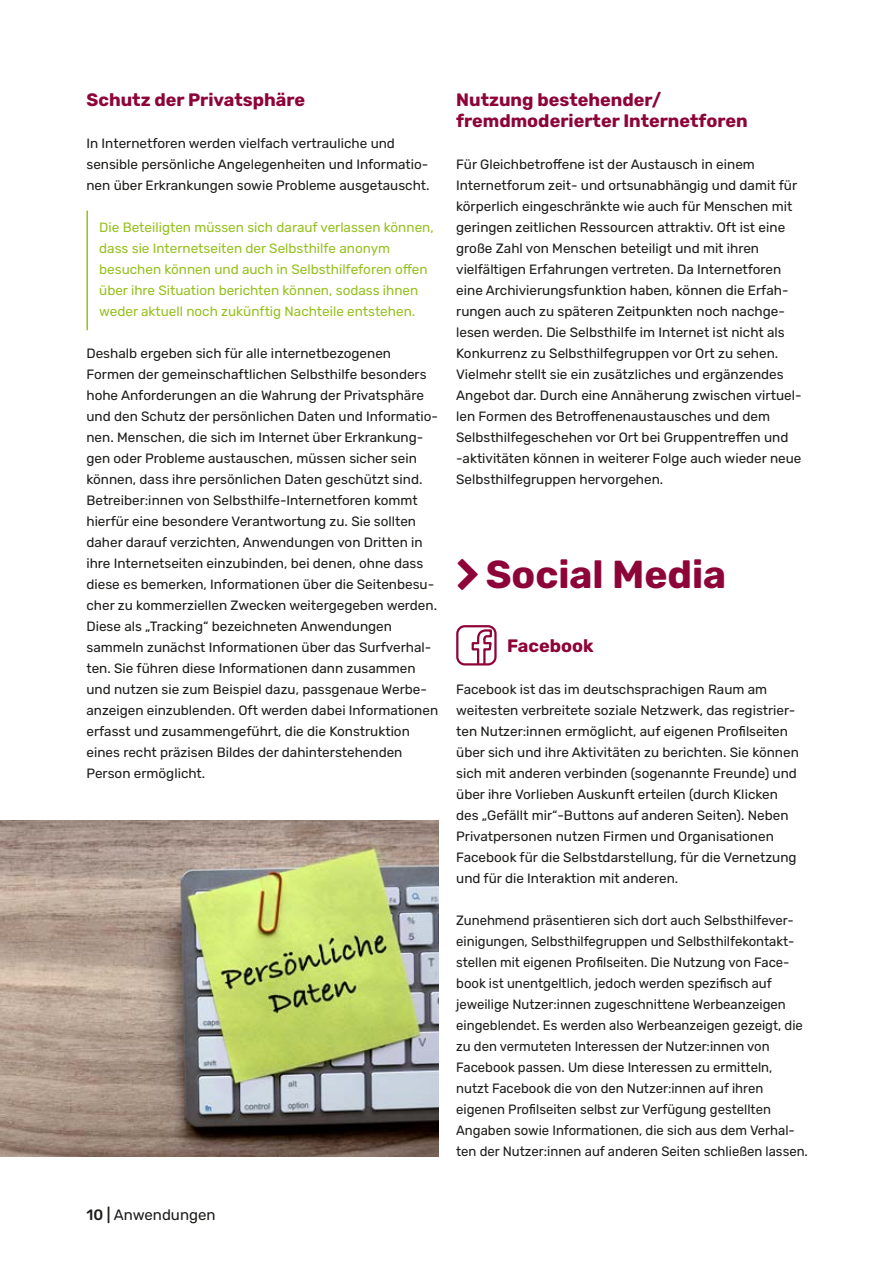
<style>
.page{position:relative;width:893px;height:1263px;background:#fff}
.page>*{position:absolute;margin:0;border:0;box-sizing:border-box;transform-origin:0 0}
.t1{font:700 39px "Rubik";color:#8d0439}
.t2{font:700 18px/21px "Rubik";color:#8d0439}
.t3{font:15px "Rubik";color:#1d1d1b}
.t4{font:13.5px/21px "Rubik";color:#1d1d1b}
.t5{font:13.5px/21px "Rubik";color:#96c11f}
.s1{font-weight:500}
</style>
<div class="page">
<img style="left:0;top:820px;width:438px;height:336px">
<svg style="left:470px;top:628px;width:23px;height:38px"></svg>
<div style="left:456px;top:625px;width:41px;height:40px;border:2px solid #8d0439;border-radius:7px"></div>
<hr style="left:86px;top:211px;width:2px;height:119px;background:#96c11f">
<h2 class="t2" style="left:86px;top:90px;width:220px">Schutz der Privatsphäre</h2>
<p class="t4" style="left:86px;top:133px;width:345px">In Internetforen werden vielfach vertrauliche und sensible persönliche Angelegenheiten und Informatio&shy;nen über Erkrankungen sowie Probleme ausgetauscht.</p>
<p class="t5" style="left:99px;top:217px;width:336px">Die Beteiligten müssen sich darauf verlassen können, dass sie Internetseiten der Selbsthilfe anonym besuchen können und auch in Selbsthilfeforen offen über ihre Situation berichten können, sodass ihnen weder aktuell noch zukünftig Nachteile entstehen.</p>
<p class="t4" style="left:86px;top:343px;width:353px">Deshalb ergeben sich für alle internetbezogenen Formen der gemeinschaftlichen Selbsthilfe besonders hohe Anforderungen an die Wahrung der Privatsphäre und den Schutz der persönlichen Daten und Informatio&shy;nen. Menschen, die sich im Internet über Erkrankung&shy;gen oder Probleme austauschen, müssen sicher sein können, dass ihre persönlichen Daten geschützt sind.<br>Betreiber:innen von Selbsthilfe-Internetforen kommt hierfür eine besondere Verantwortung zu. Sie sollten daher darauf verzichten, Anwendungen von Dritten in ihre Internetseiten einzubinden, bei denen, ohne dass diese es bemerken, Informationen über die Seitenbesu&shy;cher zu kommerziellen Zwecken weitergegeben werden.<br>Diese als „Tracking“ bezeichneten Anwendungen sammeln zunächst Informationen über das Surfverhal&shy;ten. Sie führen diese Informationen dann zusammen und nutzen sie zum Beispiel dazu, passgenaue Werbe&shy;anzeigen einzublenden. Oft werden dabei Informationen erfasst und zusammengeführt, die die Konstruktion eines recht präzisen Bildes der dahinterstehenden Person ermöglicht.</p>
<h2 class="t2" style="left:456px;top:90px;width:293px">Nutzung bestehender/ fremdmoderierter Internetforen</h2>
<p class="t4" style="left:456px;top:154px;width:347px">Für Gleichbetroffene ist der Austausch in einem Internetforum zeit- und ortsunabhängig und damit für körperlich eingeschränkte wie auch für Menschen mit geringen zeitlichen Ressourcen attraktiv. Oft ist eine große Zahl von Menschen beteiligt und mit ihren vielfältigen Erfahrungen vertreten. Da Internetforen eine Archivierungsfunktion haben, können die Erfah&shy;rungen auch zu späteren Zeitpunkten noch nachge&shy;lesen werden. Die Selbsthilfe im Internet ist nicht als Konkurrenz zu Selbsthilfegruppen vor Ort zu sehen.<br>Vielmehr stellt sie ein zusätzliches und ergänzendes Angebot dar. Durch eine Annäherung zwischen virtuel&shy;len Formen des Betroffenenaustausches und dem Selbsthilfegeschehen vor Ort bei Gruppentreffen und -aktivitäten können in weiterer Folge auch wieder neue Selbsthilfegruppen hervorgehen.</p>
<h1 class="t1" style="left:486px;top:553px;width:242px">Social Media</h1>
<h2 class="t2" style="left:507px;top:636px;width:88px">Facebook</h2>
<p class="t4" style="left:456px;top:679px;width:344px">Facebook ist das im deutschsprachigen Raum am weitesten verbreitete soziale Netzwerk, das registrier&shy;ten Nutzer:innen ermöglicht, auf eigenen Profilseiten über sich und ihre Aktivitäten zu berichten. Sie können sich mit anderen verbinden (sogenannte Freunde) und über ihre Vorlieben Auskunft erteilen (durch Klicken des „Gefällt mir“-Buttons auf anderen Seiten). Neben Privatpersonen nutzen Firmen und Organisationen Facebook für die Selbstdarstellung, für die Vernetzung und für die Interaktion mit anderen.</p>
<p class="t4" style="left:456px;top:910px;width:353px">Zunehmend präsentieren sich dort auch Selbsthilfever&shy;einigungen, Selbsthilfegruppen und Selbsthilfekontakt&shy;stellen mit eigenen Profilseiten. Die Nutzung von Face&shy;book ist unentgeltlich, jedoch werden spezifisch auf jeweilige Nutzer:innen zugeschnittene Werbeanzeigen eingeblendet. Es werden also Werbeanzeigen gezeigt, die zu den vermuteten Interessen der Nutzer:innen von Facebook passen. Um diese Interessen zu ermitteln, nutzt Facebook die von den Nutzer:innen auf ihren eigenen Profilseiten selbst zur Verfügung gestellten Angaben sowie Informationen, die sich aus dem Verhal&shy;ten der Nutzer:innen auf anderen Seiten schließen lassen.</p>
<p class="t3" style="left:86px;top:1207px;width:131px"><span class="s1">10 |</span> Anwendungen</p>
</div>
